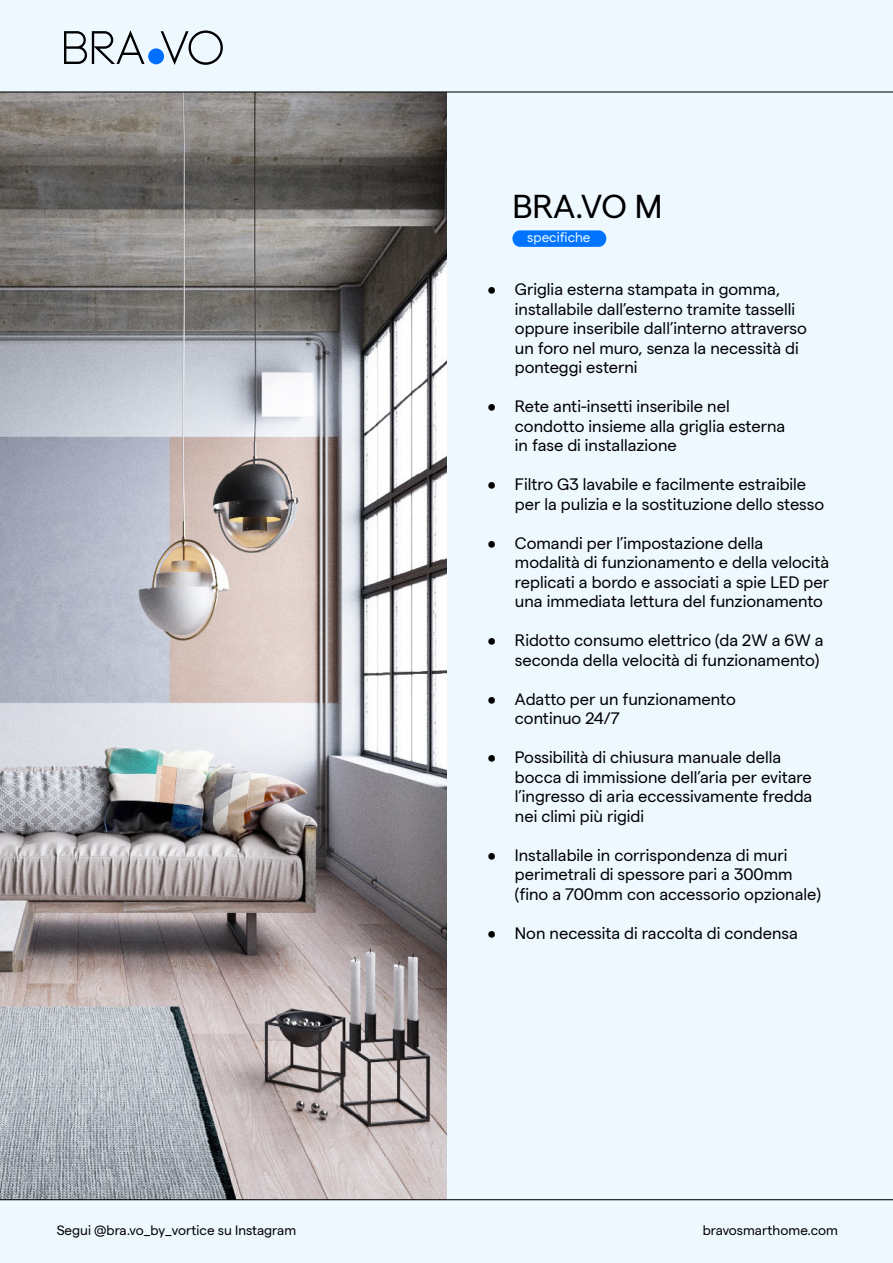
<style>
.page{position:relative;width:893px;height:1263px;background:#eef9ff}
.page>*{position:absolute;margin:0;border:0;box-sizing:border-box;transform-origin:0 0}
.t1{font:33px "Matter";color:#000}
.t2{font:16.5px/19.5px "Matter";color:#000}
.t3{font:13.5px "Matter";color:#000}
.t4{font:13.5px "Matter";color:#eef9ff}
</style>
<div class="page">
<div style="left:512px;top:230px;width:94px;height:17px;background:#0073ff;border-radius:8px"></div>
<img style="left:0;top:93px;width:446px;height:1106px">
<hr style="left:0;top:91px;width:893px;height:2px;background:#000">
<svg style="left:64px;top:30px;width:159px;height:35px"></svg>
<div style="left:148px;top:48px;width:16px;height:16px;background:#006eff;border-radius:50%"></div>
<hr style="left:0;top:1199px;width:893px;height:1px;background:#000">
<h1 class="t1" style="left:512px;top:182px;width:152px">BRA.VO M</h1>
<p class="t4" style="left:527px;top:228px;width:65px">specifiche</p>
<p class="t2" style="left:515px;top:278px;width:293px;text-indent:-27px">• Griglia esterna stampata in gomma, installabile dall’esterno tramite tasselli oppure inseribile dall’interno attraverso un foro nel muro, senza la necessità di ponteggi esterni</p>
<p class="t2" style="left:515px;top:395px;width:272px;text-indent:-27px">• Rete anti-insetti inseribile nel condotto insieme alla griglia esterna in fase di installazione</p>
<p class="t2" style="left:515px;top:473px;width:311px;text-indent:-27px">• Filtro G3 lavabile e facilmente estraibile per la pulizia e la sostituzione dello stesso</p>
<p class="t2" style="left:515px;top:532px;width:316px;text-indent:-27px">• Comandi per l’impostazione della modalità di funzionamento e della velocità replicati a bordo e associati a spie LED per una immediata lettura del funzionamento</p>
<p class="t2" style="left:488px;top:629px;width:337px;text-align:right">• Ridotto consumo elettrico (da 2W a 6W a seconda della velocità di funzionamento)</p>
<p class="t2" style="left:515px;top:688px;width:222px;text-indent:-27px">• Adatto per un funzionamento continuo 24/7</p>
<p class="t2" style="left:515px;top:746px;width:299px;text-indent:-27px">• Possibilità di chiusura manuale della bocca di immissione dell’aria per evitare l’ingresso di aria eccessivamente fredda nei climi più rigidi</p>
<p class="t2" style="left:515px;top:844px;width:308px;text-indent:-27px">• Installabile in corrispondenza di muri perimetrali di spessore pari a 300mm (fino a 700mm con accessorio opzionale)</p>
<p class="t2" style="left:488px;top:922px;width:312px">• Non necessita di raccolta di condensa</p>
<p class="t3" style="left:57px;top:1220px;width:241px">Segui @bra.vo_by_vortice su Instagram</p>
<p class="t3" style="left:703px;top:1220px;width:137px">bravosmarthome.com</p>
</div>
